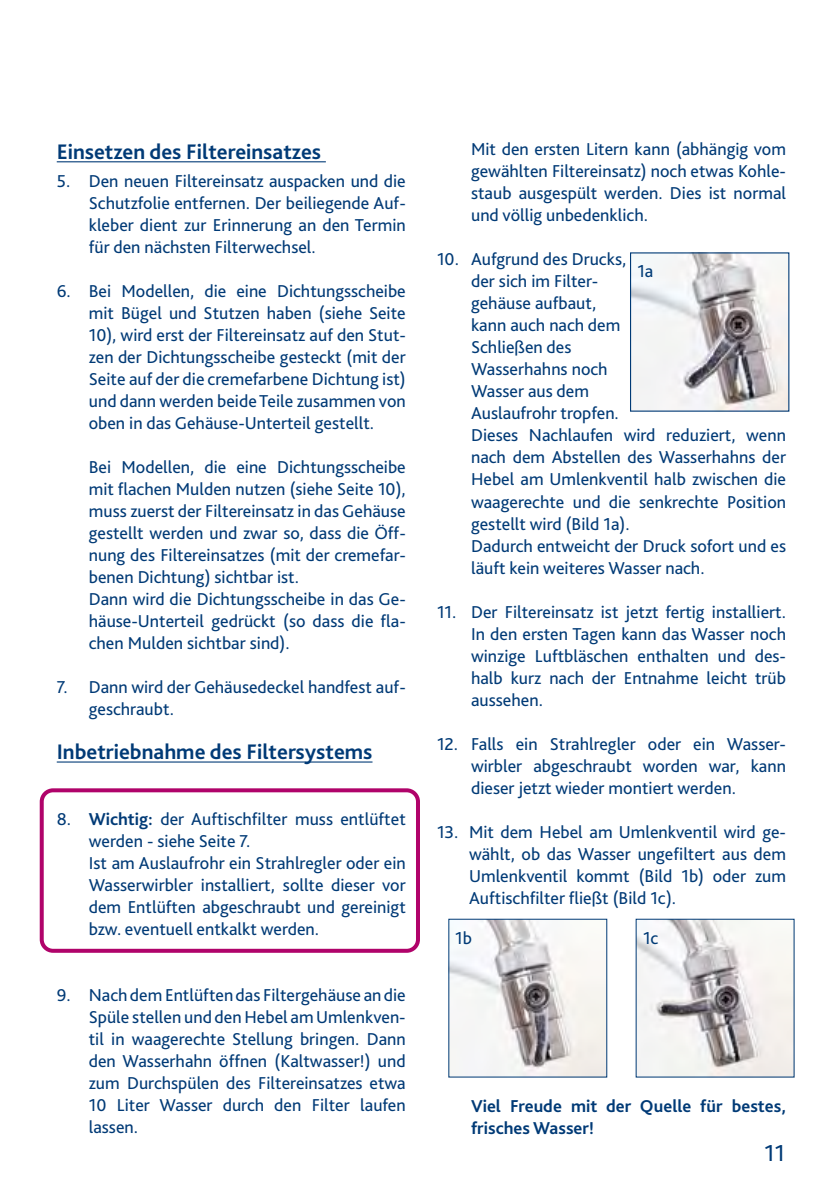
<style>
.page{position:relative;width:840px;height:1191px;background:#fff}
.page>*{position:absolute;margin:0;border:0;box-sizing:border-box;transform-origin:0 0}
.t1{font:24px "Bliss Pro";color:#003a76}
.t2{font:700 22px "Bliss Pro";color:#003a76}
.t3{font:18px/22px "Bliss Pro";color:#003a76;text-align:justify}
.t4{font:700 18px/22px "Bliss Pro";color:#003a76}
.s1{font-weight:700}
</style>
<div class="page">
<div style="left:40px;top:788px;width:380px;height:164px;border:4px solid #b0036a;border-radius:11px"></div>
<hr style="left:57px;top:161px;width:269px;height:1px;background:#003a76">
<hr style="left:57px;top:761px;width:315px;height:1px;background:#003a76">
<img style="left:631px;top:254px;width:156px;height:156px">
<img style="left:637px;top:920px;width:155px;height:155px">
<img style="left:450px;top:920px;width:155px;height:155px">
<p class="t2" style="left:57px;top:137px;width:266px">Einsetzen des Filtereinsatzes</p>
<p class="t3" style="left:89px;top:169px;width:318px;text-indent:-32px">5. Den neuen Filtereinsatz auspacken und die Schutzfolie entfernen. Der beiliegende Auf&shy;kleber dient zur Erinnerung an den Termin für den nächsten Filterwechsel.</p>
<p class="t3" style="left:89px;top:279px;width:318px;text-indent:-32px">6. Bei Modellen, die eine Dichtungsscheibe mit Bügel und Stutzen haben (siehe Seite 10), wird erst der Filtereinsatz auf den Stut&shy;zen der Dichtungsscheibe gesteckt (mit der Seite auf der die cremefarbene Dichtung ist) und dann werden beide Teile zusammen von oben in das Gehäuse-Unterteil gestellt.</p>
<p class="t3" style="left:89px;top:455px;width:318px;text-align:left">Bei Modellen, die eine Dichtungsscheibe mit flachen Mulden nutzen (siehe Seite 10), muss zuerst der Filtereinsatz in das Gehäuse gestellt werden und zwar so, dass die Öff&shy;nung des Filtereinsatzes (mit der cremefar&shy;benen Dichtung) sichtbar ist.<br>Dann wird die Dichtungsscheibe in das Ge&shy;häuse-Unterteil gedrückt (so dass die fla&shy;chen Mulden sichtbar sind).</p>
<p class="t3" style="left:89px;top:675px;width:318px;text-indent:-32px">7. Dann wird der Gehäusedeckel handfest auf&shy;geschraubt.</p>
<p class="t2" style="left:57px;top:737px;width:317px">Inbetriebnahme des Filtersystems</p>
<p class="t3" style="left:89px;top:807px;width:318px;text-align:left;text-indent:-32px">8. <span class="s1">Wichtig:</span> der Auftischfilter muss entlüftet werden - siehe Seite 7.<br>Ist am Auslaufrohr ein Strahlregler oder ein Wasserwirbler installiert, sollte dieser vor dem Entlüften abgeschraubt und gereinigt bzw. eventuell entkalkt werden.</p>
<p class="t3" style="left:89px;top:983px;width:318px;text-indent:-32px">9. Nach dem Entlüften das Filtergehäuse an die Spüle stellen und den Hebel am Umlenkven&shy;til in waagerechte Stellung bringen. Dann den Wasserhahn öffnen (Kaltwasser!) und zum Durchspülen des Filtereinsatzes etwa 10 Liter Wasser durch den Filter laufen lassen.</p>
<p class="t3" style="left:471px;top:138px;width:316px">Mit den ersten Litern kann (abhängig vom gewählten Filtereinsatz) noch etwas Kohle&shy;staub ausgespült werden. Dies ist normal und völlig unbedenklich.</p>
<p class="t3" style="left:471px;top:248px;width:316px;text-align:left;text-indent:-34px">10. Aufgrund des Drucks,<br>der sich im Filter-<br>gehäuse aufbaut,<br>kann auch nach dem<br>Schließen des<br>Wasserhahns noch<br>Wasser aus dem<br>Auslaufrohr tropfen.<br>Dieses Nachlaufen wird reduziert, wenn nach dem Abstellen des Wasserhahns der<br>Hebel am Umlenkventil halb zwischen die waagerechte und die senkrechte Position gestellt wird (Bild 1a).<br>Dadurch entweicht der Druck sofort und es läuft kein weiteres Wasser nach.</p>
<p class="t3" style="left:471px;top:600px;width:316px;text-indent:-34px">11. Der Filtereinsatz ist jetzt fertig installiert.<br>In den ersten Tagen kann das Wasser noch winzige Luftbläschen enthalten und des&shy;halb kurz nach der Entnahme leicht trüb aussehen.</p>
<p class="t3" style="left:471px;top:732px;width:316px;text-indent:-34px">12. Falls ein Strahlregler oder ein Wasser&shy;wirbler abgeschraubt worden war, kann dieser jetzt wieder montiert werden.</p>
<p class="t3" style="left:469px;top:820px;width:318px;text-indent:-32px">13. Mit dem Hebel am Umlenkventil wird ge&shy;wählt, ob das Wasser ungefiltert aus dem Umlenkventil kommt (Bild 1b) oder zum Auftischfilter fließt (Bild 1c).</p>
<p class="t3" style="left:637px;top:260px;width:18px">1a</p>
<p class="t3" style="left:455px;top:926px;width:18px">1b</p>
<p class="t3" style="left:642px;top:926px;width:17px">1c</p>
<p class="t4" style="left:471px;top:1094px;width:316px">Viel Freude mit der Quelle für bestes, frisches Wasser!</p>
<h1 class="t1" style="left:764px;top:1137px;width:22px">11</h1>
</div>
